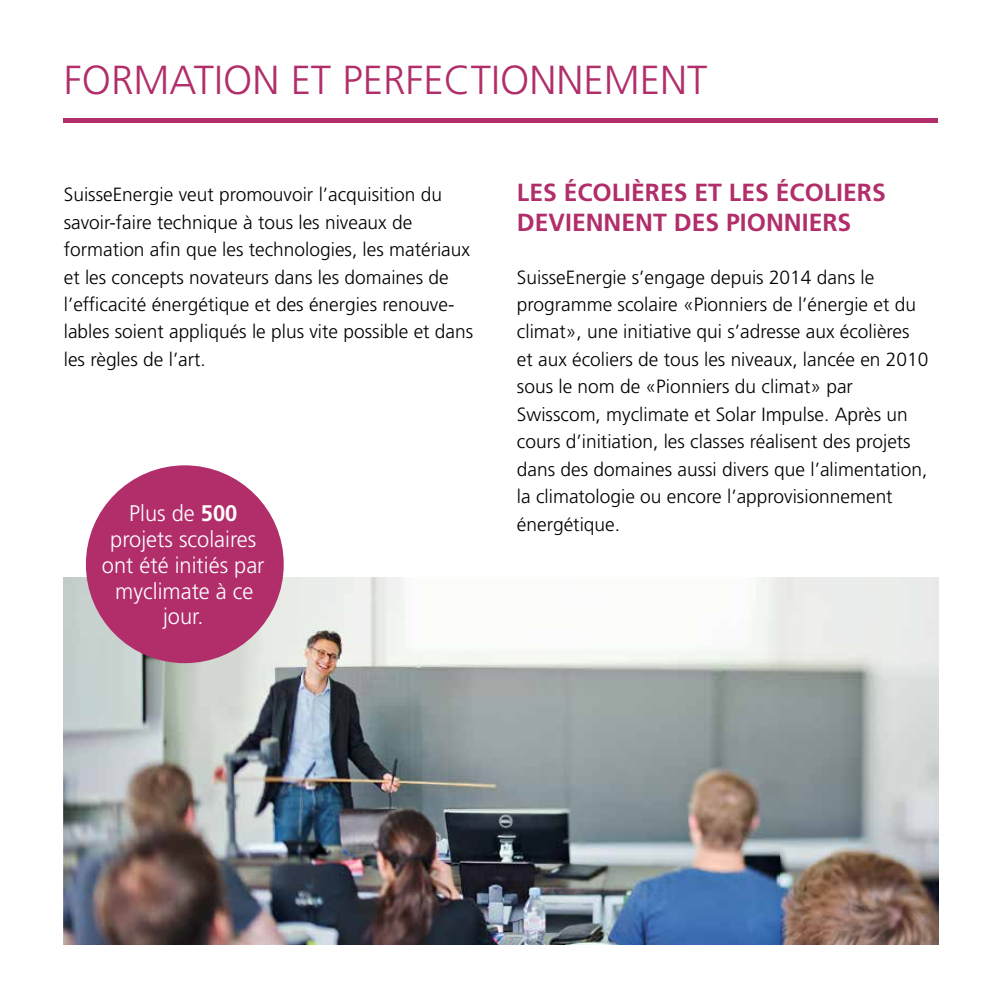
<style>
.page{position:relative;width:1002px;height:1002px;background:#fff}
.page>*{position:absolute;margin:0;border:0;box-sizing:border-box;transform-origin:0 0}
.t1{font:300 40.5px "Frutiger LT Std";color:#b12e6a}
.t2{font:700 24.75px/29.7px "Frutiger LT Std";color:#b12e6a}
.t3{font:300 22.5px/25.9px "Frutiger LT Std";color:#fff;text-align:center}
.t4{font:300 19.12px/27.4px "Frutiger LT Std";color:#000}
.s1{font-weight:700}
</style>
<div class="page">
<img style="left:64px;top:577px;width:874px;height:367px">
<div style="left:64px;top:118px;width:874px;height:5px;background:#b12e6a"></div>
<div style="left:86px;top:465px;width:198px;height:198px;background:#b12e6a;border-radius:50%"></div>
<h1 class="t1" style="left:64px;top:57px;width:645px">FORMATION ET PERFECTIONNEMENT</h1>
<p class="t4" style="left:64px;top:181px;width:411px">SuisseEnergie veut promouvoir l’acquisition du savoir-faire technique à tous les niveaux de formation afin que les technologies, les matériaux et les concepts novateurs dans les domaines de l’efficacité énergétique et des énergies renouve&shy;lables soient appliqués le plus vite possible et dans les règles de l’art.</p>
<p class="t2" style="left:517px;top:178px;width:370px">LES ÉCOLIÈRES ET LES ÉCOLIERS<br>DEVIENNENT DES PIONNIERS</p>
<p class="t4" style="left:517px;top:263px;width:413px">SuisseEnergie s’engage depuis 2014 dans le programme scolaire «Pionniers de l’énergie et du climat», une initiative qui s’adresse aux écolières et aux écoliers de tous les niveaux, lancée en 2010 sous le nom de «Pionniers du climat» par Swisscom, myclimate et Solar Impulse. Après un cours d’initiation, les classes réalisent des projets dans des domaines aussi divers que l’alimentation, la climatologie ou encore l’approvisionnement énergétique.</p>
<p class="t3" style="left:102px;top:500px;width:164px">Plus de <span class="s1">500 </span>projets scolaires ont été initiés par myclimate à ce jour.</p>
</div>
